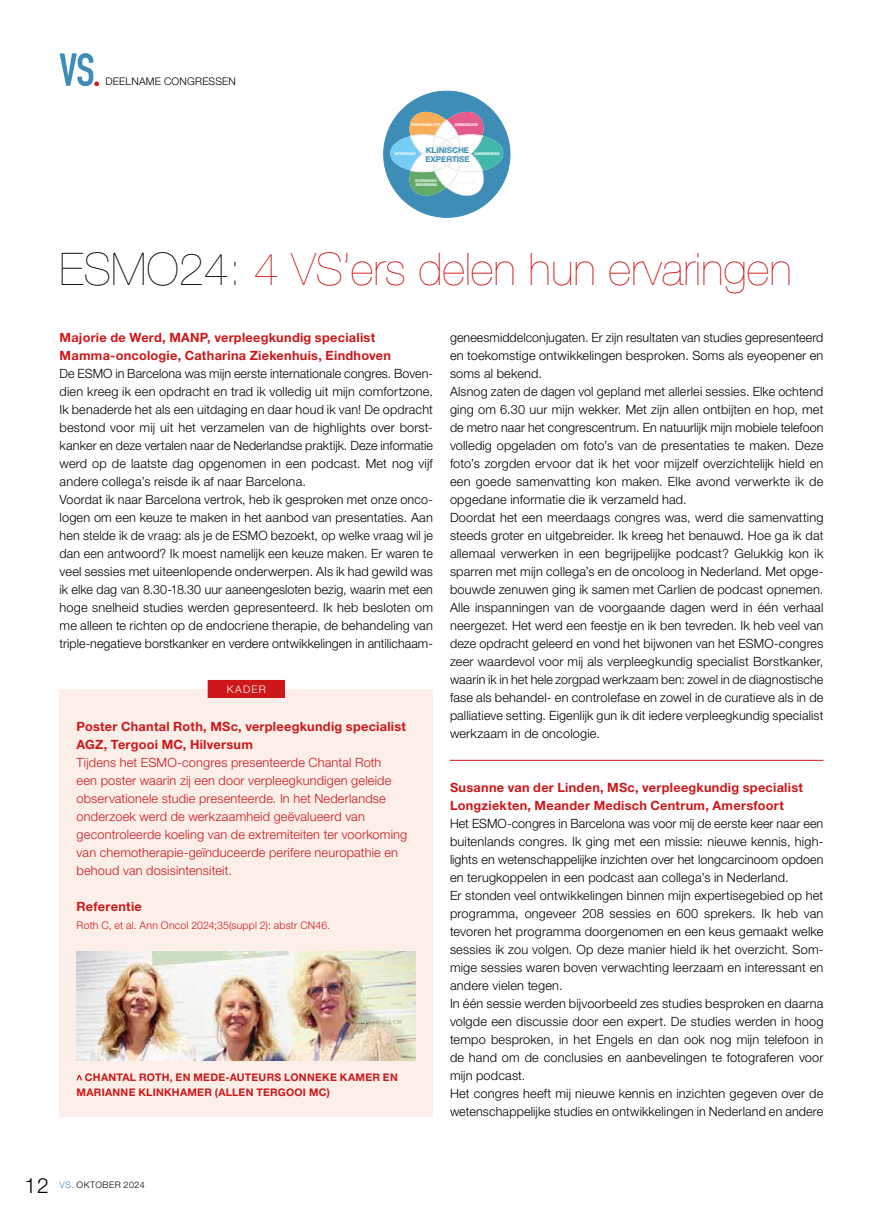
<style>
.page{position:relative;width:883px;height:1229px;background:#fff}
.page>*{position:absolute;margin:0;border:0;box-sizing:border-box;transform-origin:0 0}
.t1{font:200 45px "Helvetica Neue LT Std";color:#cd1719}
.t2{font:300 21px "Helvetica Neue LT Std";color:#000}
.t3{font:300 12.75px/18px "Helvetica Neue LT Std";letter-spacing:.01em;color:#000}
.t4{font:300 12.75px/18px "Helvetica Neue LT Std";letter-spacing:.015em;color:#cd1719}
.t5{font:700 12.75px/18px "Helvetica Neue LT Std";letter-spacing:.02em;color:#cd1719}
.t6{font:700 10.5px/15px "Helvetica Neue LT Std";letter-spacing:.025em;color:#cd1719}
.t7{font:300 10.5px "Helvetica Neue LT Std";letter-spacing:.015em;color:#cd1719}
.t8{font:300 10.5px "Helvetica Neue LT Std";letter-spacing:.02em;color:#000}
.t9{font:300 10.5px "Helvetica Neue LT Std";letter-spacing:.12em;color:#fff}
.t10{font:300 9px "Helvetica Neue LT Std";letter-spacing:.05em;color:#000}
.t11{font:700 7.95px/8.4px "Helvetica Neue LT Std";color:#3c8db7}
.t12{font:700 condensed 3.75px/4.7px "Helvetica Neue LT Std";color:#fff}
.s1{color:#000}
.s2{color:#3d8db7}
</style>
<div class="page">
<svg style="left:60px;top:53px;width:39px;height:33px"></svg>
<div style="left:383px;top:91px;width:127px;height:126px;background:#3d8db7;border-radius:50%"></div>
<svg style="left:390px;top:109px;width:113px;height:89px"></svg>
<hr style="left:450px;top:760px;width:373px;height:1px;background:#cd1719">
<div style="left:60px;top:689px;width:373px;height:427px;background:#fcefea"></div>
<div style="left:208px;top:680px;width:76px;height:17px;background:#cd1719"></div>
<div style="left:208px;top:680px;width:76px;height:18px;border:1px solid #cd1719"></div>
<img style="left:77px;top:951px;width:339px;height:109px">
<svg style="left:77px;top:1075px;width:5px;height:5px"></svg>
<p class="t8" style="left:105px;top:75px;width:132px">DEELNAME CONGRESSEN</p>
<p class="t12" style="left:411px;top:122px;width:31px">PROFESSIONALITEIT</p>
<p class="t12" style="left:454px;top:122px;width:25px">COMMUNICATIE</p>
<p class="t12" style="left:395px;top:152px;width:22px">WETENSCHAP</p>
<p class="t12" style="left:474px;top:152px;width:26px">SAMENWERKING</p>
<p class="t12" style="left:415px;top:178px;width:24px">GEZONDHEIDS-<br>BEVORDERING</p>
<p class="t11" style="left:425px;top:146px;width:46px">KLINISCHE<br>EXPERTISE</p>
<h1 class="t1" style="left:60px;top:243px;width:733px"><span class="s1">ESMO24:</span> 4 VS’ers delen hun ervaringen</h1>
<p class="t5" style="left:60px;top:328px;width:333px">Majorie de Werd, MANP, verpleegkundig specialist<br>Mamma-oncologie, Catharina Ziekenhuis, Eindhoven</p>
<p class="t3" style="left:60px;top:364px;width:375px">De ESMO in Barcelona was mijn eerste internationale congres. Boven&shy;dien kreeg ik een opdracht en trad ik volledig uit mijn comfortzone.<br>Ik benaderde het als een uitdaging en daar houd ik van! De opdracht bestond voor mij uit het verzamelen van de highlights over borst&shy;kanker en deze vertalen naar de Nederlandse praktijk. Deze informatie werd op de laatste dag opgenomen in een podcast. Met nog vijf andere collega’s reisde ik af naar Barcelona.<br>Voordat ik naar Barcelona vertrok, heb ik gesproken met onze onco&shy;logen om een keuze te maken in het aanbod van presentaties. Aan hen stelde ik de vraag: als je de ESMO bezoekt, op welke vraag wil je dan een antwoord? Ik moest namelijk een keuze maken. Er waren te veel sessies met uiteenlopende onderwerpen. Als ik had gewild was ik elke dag van 8.30-18.30 uur aaneengesloten bezig, waarin met een hoge snelheid studies werden gepresenteerd. Ik heb besloten om me alleen te richten op de endocriene therapie, de behandeling van triple-negatieve borstkanker en verdere ontwikkelingen in antilichaam-</p>
<p class="t9" style="left:226px;top:682px;width:41px">KADER</p>
<p class="t5" style="left:77px;top:717px;width:331px">Poster Chantal Roth, MSc, verpleegkundig specialist<br>AGZ, Tergooi MC, Hilversum</p>
<p class="t4" style="left:77px;top:753px;width:332px">Tijdens het ESMO-congres presenteerde Chantal Roth<br>een poster waarin zij een door verpleegkundigen geleide observationele studie presenteerde. In het Nederlandse onderzoek werd de werkzaamheid geëvalueerd van gecontroleerde koeling van de extremiteiten ter voorkoming van chemotherapie-geïnduceerde perifere neuropathie en behoud van dosisintensiteit.</p>
<p class="t5" style="left:77px;top:897px;width:67px">Referentie</p>
<p class="t7" style="left:77px;top:919px;width:255px">Roth C, et al. Ann Oncol 2024;35(suppl 2): abstr CN46.</p>
<p class="t6" style="left:77px;top:1070px;width:323px;text-indent:8px">CHANTAL ROTH, EN MEDE-AUTEURS LONNEKE KAMER EN<br>MARIANNE KLINKHAMER (ALLEN TERGOOI MC)</p>
<p class="t3" style="left:450px;top:328px;width:375px">geneesmiddelconjugaten. Er zijn resultaten van studies gepresenteerd en toekomstige ontwikkelingen besproken. Soms als eyeopener en soms al bekend.<br>Alsnog zaten de dagen vol gepland met allerlei sessies. Elke ochtend ging om 6.30 uur mijn wekker. Met zijn allen ontbijten en hop, met de metro naar het congrescentrum. En natuurlijk mijn mobiele telefoon volledig opgeladen om foto’s van de presentaties te maken. Deze foto’s zorgden ervoor dat ik het voor mijzelf overzichtelijk hield en een goede samenvatting kon maken. Elke avond verwerkte ik de opgedane informatie die ik verzameld had.<br>Doordat het een meerdaags congres was, werd die samenvatting steeds groter en uitgebreider. Ik kreeg het benauwd. Hoe ga ik dat allemaal verwerken in een begrijpelijke podcast? Gelukkig kon ik sparren met mijn collega’s en de oncoloog in Nederland. Met opge&shy;bouwde zenuwen ging ik samen met Carlien de podcast opnemen.<br>Alle inspanningen van de voorgaande dagen werd in één verhaal neergezet. Het werd een feestje en ik ben tevreden. Ik heb veel van deze opdracht geleerd en vond het bijwonen van het ESMO-congres zeer waardevol voor mij als verpleegkundig specialist Borstkanker, waarin ik in het hele zorgpad werkzaam ben: zowel in de diagnostische fase als behandel- en controlefase en zowel in de curatieve als in de palliatieve setting. Eigenlijk gun ik dit iedere verpleegkundig specialist werkzaam in de oncologie.</p>
<p class="t5" style="left:450px;top:778px;width:354px">Susanne van der Linden, MSc, verpleegkundig specialist<br>Longziekten, Meander Medisch Centrum, Amersfoort</p>
<p class="t3" style="left:450px;top:814px;width:375px">Het ESMO-congres in Barcelona was voor mij de eerste keer naar een buitenlands congres. Ik ging met een missie: nieuwe kennis, high&shy;lights en wetenschappelijke inzichten over het longcarcinoom opdoen en terugkoppelen in een podcast aan collega’s in Nederland.<br>Er stonden veel ontwikkelingen binnen mijn expertisegebied op het programma, ongeveer 208 sessies en 600 sprekers. Ik heb van tevoren het programma doorgenomen en een keus gemaakt welke sessies ik zou volgen. Op deze manier hield ik het overzicht. Som&shy;mige sessies waren boven verwachting leerzaam en interessant en andere vielen tegen.<br>In één sessie werden bijvoorbeeld zes studies besproken en daarna volgde een discussie door een expert. De studies werden in hoog tempo besproken, in het Engels en dan ook nog mijn telefoon in de hand om de conclusies en aanbevelingen te fotograferen voor mijn podcast.<br>Het congres heeft mij nieuwe kennis en inzichten gegeven over de wetenschappelijke studies en ontwikkelingen in Nederland en andere</p>
<h2 class="t2" style="left:24px;top:1172px;width:26px">12</h2>
<p class="t10" style="left:60px;top:1179px;width:87px"><span class="s2">VS.</span> OKTOBER 2024</p>
</div>
